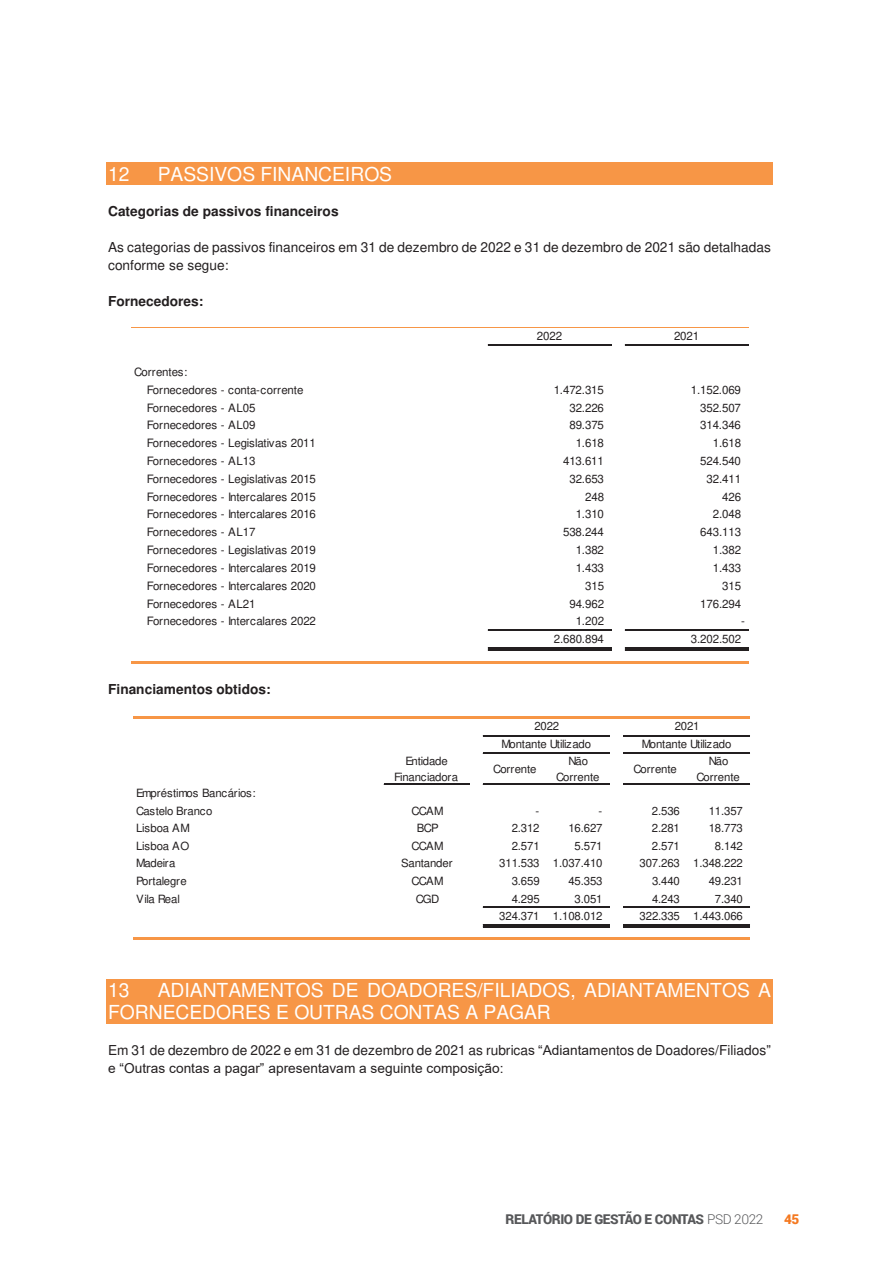
<style>
.page{position:relative;width:893px;height:1263px;background:#fff}
.page>*{position:absolute;margin:0;border:0;box-sizing:border-box;transform-origin:0 0}
.t1{font:19.35px/22px "Helvetica";color:#fff}
.t2{font:13.65px/17.9px "Helvetica";color:#231f20}
.t3{font:700 13.65px "Helvetica";color:#231f20}
.t4{font:13.65px "Arial";color:#231f20}
.t5{font:900 13.5px "Roboto";letter-spacing:-.03em;color:#57585a}
.t6{font:900 13.5px "Roboto";color:#f47921}
.t7{font:11.55px/17.9px "Helvetica";letter-spacing:-.01em;color:#231f20}
.t8{font:11.4px/15.5px "Helvetica";letter-spacing:-.015em;color:#231f20;text-align:center}
.s1{font-family:"Arial"}
.s2{font-weight:300}
</style>
<div class="page">
<div style="left:106px;top:163px;width:667px;height:22px;background:#f79646"></div>
<div style="left:106px;top:979px;width:667px;height:22px;background:#f79646"></div>
<div style="left:106px;top:1001px;width:667px;height:22px;background:#f79646"></div>
<hr style="left:488px;top:344px;width:123px;height:1px;background:#231f20">
<hr style="left:488px;top:629px;width:123px;height:2px;background:#231f20">
<hr style="left:488px;top:647px;width:123px;height:1px;background:#231f20">
<hr style="left:488px;top:649px;width:123px;height:1px;background:#231f20">
<hr style="left:131px;top:327px;width:617px;height:1px;background:#f79646">
<hr style="left:625px;top:344px;width:123px;height:1px;background:#231f20">
<hr style="left:625px;top:629px;width:123px;height:2px;background:#231f20">
<hr style="left:625px;top:647px;width:123px;height:1px;background:#231f20">
<hr style="left:625px;top:649px;width:123px;height:1px;background:#231f20">
<hr style="left:131px;top:661px;width:617px;height:2px;background:#f79646">
<hr style="left:483px;top:735px;width:127px;height:1px;background:#231f20">
<hr style="left:483px;top:753px;width:127px;height:1px;background:#231f20">
<hr style="left:384px;top:784px;width:85px;height:1px;background:#231f20">
<hr style="left:483px;top:784px;width:127px;height:1px;background:#231f20">
<hr style="left:483px;top:907px;width:127px;height:1px;background:#231f20">
<hr style="left:483px;top:924px;width:127px;height:1px;background:#231f20">
<hr style="left:483px;top:926px;width:127px;height:1px;background:#231f20">
<hr style="left:133px;top:717px;width:617px;height:2px;background:#f79646">
<hr style="left:623px;top:735px;width:127px;height:1px;background:#231f20">
<hr style="left:623px;top:753px;width:127px;height:1px;background:#231f20">
<hr style="left:623px;top:784px;width:127px;height:1px;background:#231f20">
<hr style="left:623px;top:907px;width:127px;height:1px;background:#231f20">
<hr style="left:623px;top:924px;width:127px;height:1px;background:#231f20">
<hr style="left:623px;top:926px;width:127px;height:1px;background:#231f20">
<hr style="left:133px;top:938px;width:617px;height:2px;background:#f79646">
<h1 class="t1" style="left:108px;top:163px;width:23px">12</h1>
<h1 class="t1" style="left:158px;top:163px;width:236px">PASSIVOS FINANCEIROS</h1>
<p class="t3" style="left:108px;top:206px;width:232px">Categorias de passivos financeiros</p>
<p class="t2" style="left:108px;top:238px;width:664px">As categorias de passivos financeiros em 31 de dezembro de 2022 e 31 de dezembro de 2021 são detalhadas conforme se segue:</p>
<p class="t3" style="left:108px;top:295px;width:97px">Fornecedores:</p>
<p class="t7" style="left:147px;top:363px;width:158px;text-indent:-13px">Correntes:<br>Fornecedores - conta-corrente</p>
<p class="t7" style="left:537px;top:327px;width:27px">2022</p>
<p class="t7" style="left:674px;top:327px;width:27px">2021</p>
<p class="t7" style="left:554px;top:381px;width:52px">1.472.315</p>
<p class="t7" style="left:691px;top:381px;width:52px">1.152.069</p>
<p class="t7" style="left:147px;top:398px;width:110px">Fornecedores - AL05</p>
<p class="t7" style="left:569px;top:398px;width:36px">32.226</p>
<p class="t7" style="left:700px;top:398px;width:42px">352.507</p>
<p class="t7" style="left:147px;top:416px;width:110px">Fornecedores - AL09</p>
<p class="t7" style="left:569px;top:416px;width:36px">89.375</p>
<p class="t7" style="left:700px;top:416px;width:42px">314.346</p>
<p class="t7" style="left:147px;top:434px;width:171px">Fornecedores - Legislativas 2011</p>
<p class="t7" style="left:576px;top:434px;width:30px">1.618</p>
<p class="t7" style="left:713px;top:434px;width:30px">1.618</p>
<p class="t7" style="left:147px;top:452px;width:110px">Fornecedores - AL13</p>
<p class="t7" style="left:563px;top:452px;width:42px">413.611</p>
<p class="t7" style="left:700px;top:452px;width:42px">524.540</p>
<p class="t7" style="left:147px;top:470px;width:171px">Fornecedores - Legislativas 2015</p>
<p class="t7" style="left:569px;top:470px;width:36px">32.653</p>
<p class="t7" style="left:706px;top:470px;width:36px">32.411</p>
<p class="t7" style="left:147px;top:487px;width:171px">Fornecedores - Intercalares 2015</p>
<p class="t7" style="left:585px;top:487px;width:20px">248</p>
<p class="t7" style="left:722px;top:487px;width:20px">426</p>
<p class="t7" style="left:147px;top:505px;width:171px">Fornecedores - Intercalares 2016</p>
<p class="t7" style="left:576px;top:505px;width:30px">1.310</p>
<p class="t7" style="left:713px;top:505px;width:30px">2.048</p>
<p class="t7" style="left:147px;top:523px;width:110px">Fornecedores - AL17</p>
<p class="t7" style="left:563px;top:523px;width:42px">538.244</p>
<p class="t7" style="left:700px;top:523px;width:42px">643.113</p>
<p class="t7" style="left:147px;top:541px;width:171px">Fornecedores - Legislativas 2019</p>
<p class="t7" style="left:576px;top:541px;width:30px">1.382</p>
<p class="t7" style="left:713px;top:541px;width:30px">1.382</p>
<p class="t7" style="left:147px;top:559px;width:171px">Fornecedores - Intercalares 2019</p>
<p class="t7" style="left:576px;top:559px;width:30px">1.433</p>
<p class="t7" style="left:713px;top:559px;width:30px">1.433</p>
<p class="t7" style="left:147px;top:577px;width:171px">Fornecedores - Intercalares 2020</p>
<p class="t7" style="left:585px;top:577px;width:20px">315</p>
<p class="t7" style="left:722px;top:577px;width:20px">315</p>
<p class="t7" style="left:147px;top:594px;width:110px">Fornecedores - AL21</p>
<p class="t7" style="left:569px;top:594px;width:36px">94.962</p>
<p class="t7" style="left:700px;top:594px;width:42px">176.294</p>
<p class="t7" style="left:147px;top:612px;width:171px">Fornecedores - Intercalares 2022</p>
<p class="t7" style="left:576px;top:612px;width:30px">1.202</p>
<p class="t7" style="left:741px;top:612px;width:5px">-</p>
<p class="t7" style="left:554px;top:630px;width:52px">2.680.894</p>
<p class="t7" style="left:691px;top:630px;width:52px">3.202.502</p>
<p class="t3" style="left:108px;top:684px;width:164px">Financiamentos obtidos:</p>
<p class="t8" style="left:136px;top:784px;width:121px;line-height:17.5px;text-align:left">Empréstimos Bancários:<br>Castelo Branco</p>
<p class="t8" style="left:501px;top:717px;width:91px;line-height:17.5px">2022<br>Montante Utilizado</p>
<p class="t8" style="left:642px;top:717px;width:91px;line-height:17.5px">2021<br>Montante Utilizado</p>
<p class="t8" style="left:394px;top:753px;width:65px">Entidade<br>Financiadora</p>
<p class="t8" style="left:493px;top:761px;width:45px">Corrente</p>
<p class="t8" style="left:556px;top:753px;width:45px">Não<br>Corrente</p>
<p class="t8" style="left:633px;top:761px;width:45px">Corrente</p>
<p class="t8" style="left:696px;top:753px;width:45px">Não<br>Corrente</p>
<p class="t8" style="left:412px;top:803px;width:34px">CCAM</p>
<p class="t8" style="left:535px;top:803px;width:5px">-</p>
<p class="t8" style="left:598px;top:803px;width:5px">-</p>
<p class="t8" style="left:652px;top:803px;width:29px">2.536</p>
<p class="t8" style="left:709px;top:803px;width:36px">11.357</p>
<p class="t8" style="left:136px;top:820px;width:55px">Lisboa AM</p>
<p class="t8" style="left:417px;top:820px;width:24px">BCP</p>
<p class="t8" style="left:512px;top:820px;width:29px">2.312</p>
<p class="t8" style="left:568px;top:820px;width:36px">16.627</p>
<p class="t8" style="left:652px;top:820px;width:29px">2.281</p>
<p class="t8" style="left:709px;top:820px;width:36px">18.773</p>
<p class="t8" style="left:136px;top:838px;width:55px">Lisboa AO</p>
<p class="t8" style="left:412px;top:838px;width:34px">CCAM</p>
<p class="t8" style="left:512px;top:838px;width:29px">2.571</p>
<p class="t8" style="left:575px;top:838px;width:29px">5.571</p>
<p class="t8" style="left:652px;top:838px;width:29px">2.571</p>
<p class="t8" style="left:715px;top:838px;width:29px">8.142</p>
<p class="t8" style="left:136px;top:856px;width:41px">Madeira</p>
<p class="t8" style="left:401px;top:856px;width:53px">Santander</p>
<p class="t8" style="left:499px;top:856px;width:105px">311.533 1.037.410</p>
<p class="t8" style="left:640px;top:856px;width:105px">307.263 1.348.222</p>
<p class="t8" style="left:136px;top:873px;width:52px">Portalegre</p>
<p class="t8" style="left:412px;top:873px;width:34px">CCAM</p>
<p class="t8" style="left:512px;top:873px;width:29px">3.659</p>
<p class="t8" style="left:568px;top:873px;width:36px">45.353</p>
<p class="t8" style="left:652px;top:873px;width:29px">3.440</p>
<p class="t8" style="left:709px;top:873px;width:36px">49.231</p>
<p class="t8" style="left:136px;top:891px;width:45px">Vila Real</p>
<p class="t8" style="left:416px;top:891px;width:25px">CGD</p>
<p class="t8" style="left:512px;top:891px;width:29px">4.295</p>
<p class="t8" style="left:575px;top:891px;width:29px">3.051</p>
<p class="t8" style="left:652px;top:891px;width:29px">4.243</p>
<p class="t8" style="left:715px;top:891px;width:29px">7.340</p>
<p class="t8" style="left:499px;top:908px;width:105px">324.371 1.108.012</p>
<p class="t8" style="left:640px;top:908px;width:105px">322.335 1.443.066</p>
<h1 class="t1" style="left:108px;top:979px;width:664px;text-indent:50px">ADIANTAMENTOS DE DOADORES/FILIADOS, ADIANTAMENTOS A<br>FORNECEDORES E OUTRAS CONTAS A PAGAR</h1>
<p class="t2" style="left:108px;top:1041px;width:664px">Em 31 de dezembro de 2022 e em 31 de dezembro de 2021 as rubrica<span class="s1">s “Adiantam</span>entos de Doadores/Filiados<span class="s1">”</span></p>
<p class="t4" style="left:108px;top:1058px;width:397px">e “Outras contas a pagar” apresentavam a seguinte composição:</p>
<h1 class="t1" style="left:108px;top:979px;width:23px">13</h1>
<p class="t5" style="left:506px;top:1209px;width:259px">RELATÓRIO DE GESTÃO E CONTAS <span class="s2">PSD 2022</span></p>
<p class="t6" style="left:784px;top:1209px;width:17px">45</p>
</div>
